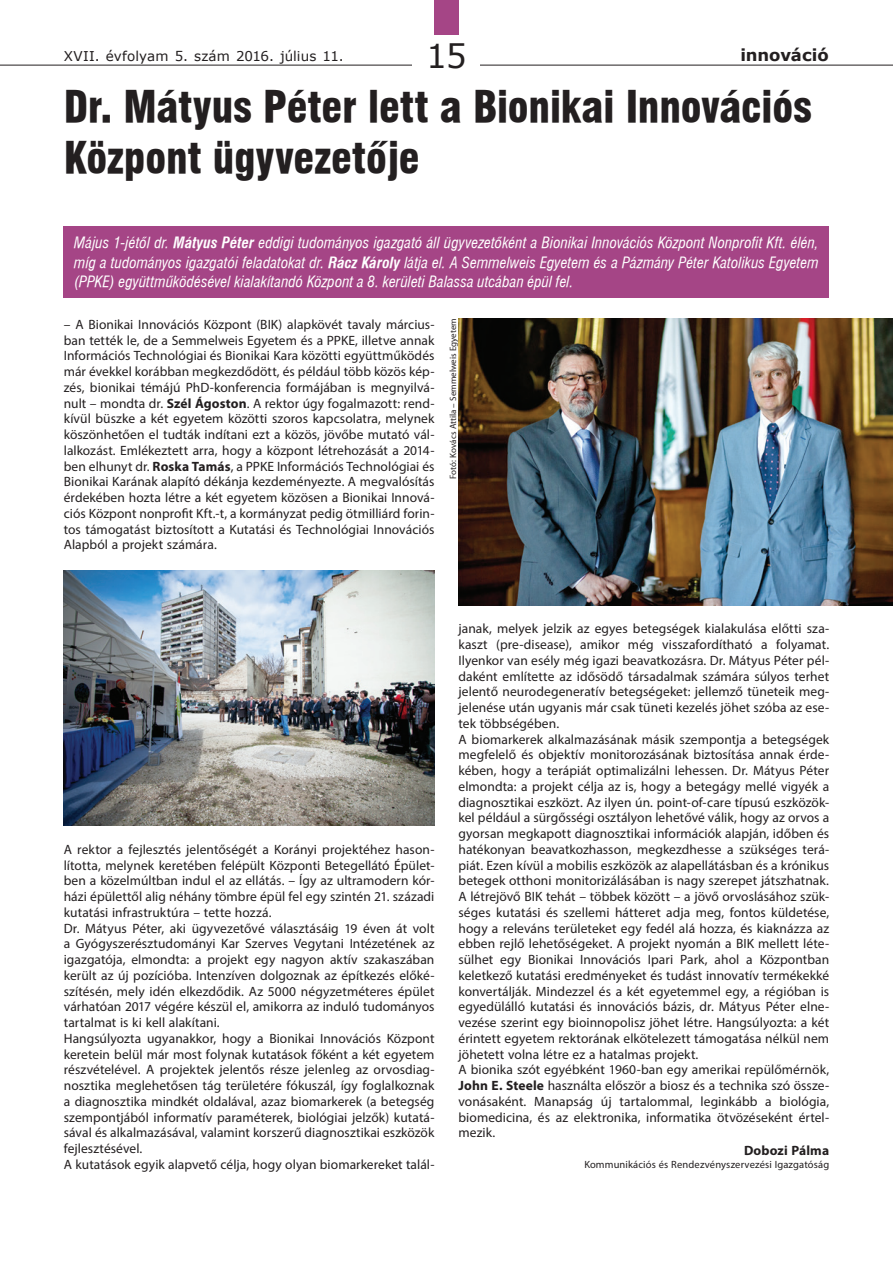
<style>
.page{position:relative;width:893px;height:1263px;background:#fff}
.page>*{position:absolute;margin:0;border:0;box-sizing:border-box;transform-origin:0 0}
.C1{font:42px/50.4px "Swiss 721 Blk Cn PFL";color:#231f20}
.t1{font:33px "Verdana";color:#231f20}
.t2{font:700 16.5px "Verdana";letter-spacing:-.005em;color:#231f20}
.Lead{font:italic 15px/19.5px "Swiss 721 Cn PFL";letter-spacing:.005em;color:#fff;text-align:justify}
.t3{font:13.5px/15.8px "Myriad Pro";letter-spacing:.005em;color:#231f20;text-align:justify}
.t4{font:13.5px "Verdana";color:#231f20}
.t5{font:700 13.5px "Myriad Pro";letter-spacing:.01em;color:#231f20}
.marketing{font:10.5px "Myriad Pro";letter-spacing:.01em;color:#231f20}
.Foto{font:9px "Myriad PFL";letter-spacing:.02em;color:#231f20}
.s1{font-weight:700}
</style>
<div class="page">
<hr style="left:0;top:65px;width:893px;height:1px;background:#231f20">
<div style="left:413px;top:32px;width:67px;height:45px;background:#fff"></div>
<div style="left:434px;top:0;width:24px;height:34px;background:#a54586"></div>
<div style="left:64px;top:226px;width:765px;height:72px;background:#a54586"></div>
<img style="left:64px;top:570px;width:370px;height:255px">
<img style="left:458px;top:319px;width:435px;height:286px">
<p class="t4" style="left:64px;top:46px;width:281px">XVII. évfolyam 5. szám 2016. július 11.</p>
<h2 class="t1" style="left:426px;top:33px;width:42px">15</h2>
<p class="t2" style="left:740px;top:43px;width:90px">innováció</p>
<p class="C1" style="left:64px;top:82px;width:750px">Dr. Mátyus Péter lett a Bionikai Innovációs<br>Központ ügyvezetője</p>
<p class="Lead" style="left:74px;top:233px;width:746px">Május 1-jétől dr. <span class="s1">Mátyus Péter</span> eddigi tudományos igazgató áll ügyvezetőként a Bionikai Innovációs Központ Nonprofit Kft. élén, míg a tudományos igazgatói feladatokat dr. <span class="s1">Rácz Károly</span> látja el. A Semmelweis Egyetem és a Pázmány Péter Katolikus Egyetem (PPKE) együttműködésével kialakítandó Központ a 8. kerületi Balassa utcában épül fel.</p>
<p class="t3" style="left:64px;top:316px;width:372px">– A Bionikai Innovációs Központ (BIK) alapkövét tavaly március&shy;ban tették le, de a Semmelweis Egyetem és a PPKE, illetve annak Információs Technológiai és Bionikai Kara közötti együttműködés már évekkel korábban megkezdődött, és például több közös kép&shy;zés, bionikai témájú PhD-konferencia formájában is megnyilvá&shy;nult – mondta dr. <span class="s1">Szél Ágoston</span>. A rektor úgy fogalmazott: rend&shy;kívül büszke a két egyetem közötti szoros kapcsolatra, melynek köszönhetően el tudták indítani ezt a közös, jövőbe mutató vál&shy;lalkozást. Emlékeztett arra, hogy a központ létrehozását a 2014- ben elhunyt dr. <span class="s1">Roska Tamás</span>, a PPKE Információs Technológiai és Bionikai Karának alapító dékánja kezdeményezte. A megvalósítás érdekében hozta létre a két egyetem közösen a Bionikai Innová&shy;ciós Központ nonprofit Kft.-t, a kormányzat pedig ötmilliárd forin&shy;tos támogatást biztosított a Kutatási és Technológiai Innovációs Alapból a projekt számára.</p>
<p class="Foto" style="left:449px;top:479px;width:161px;rotate:-90deg">Fotó: Kovács Attila – Semmelweis Egyetem</p>
<p class="t3" style="left:64px;top:841px;width:372px">A rektor a fejlesztés jelentőségét a Korányi projektéhez hason&shy;lította, melynek keretében felépült Központi Betegellátó Épület&shy;ben a közelmúltban indul el az ellátás. – Így az ultramodern kór&shy;házi épülettől alig néhány tömbre épül fel egy szintén 21. századi kutatási infrastruktúra – tette hozzá.</p>
<p class="t3" style="left:64px;top:920px;width:372px">Dr. Mátyus Péter, aki ügyvezetővé választásáig 19 éven át volt a Gyógyszerésztudományi Kar Szerves Vegytani Intézetének az igazgatója, elmondta: a projekt egy nagyon aktív szakaszában került az új pozícióba. Intenzíven dolgoznak az építkezés előké&shy;szítésén, mely idén elkezdődik. Az 5000 négyzetméteres épület várhatóan 2017 végére készül el, amikorra az induló tudományos tartalmat is ki kell alakítani.</p>
<p class="t3" style="left:64px;top:1030px;width:372px">Hangsúlyozta ugyanakkor, hogy a Bionikai Innovációs Központ keretein belül már most folynak kutatások főként a két egyetem részvételével. A projektek jelentős része jelenleg az orvosdiag&shy;nosztika meglehetősen tág területére fókuszál, így foglalkoznak a diagnosztika mindkét oldalával, azaz biomarkerek (a betegség szempontjából informatív paraméterek, biológiai jelzők) kutatá&shy;sával és alkalmazásával, valamint korszerű diagnosztikai eszközök fejlesztésével.</p>
<p class="t3" style="left:64px;top:1156px;width:372px">A kutatások egyik alapvető célja, hogy olyan biomarkereket talál-</p>
<p class="t3" style="left:458px;top:621px;width:372px">janak, melyek jelzik az egyes betegségek kialakulása előtti sza&shy;kaszt (pre-disease), amikor még visszafordítható a folyamat.<br>Ilyenkor van esély még igazi beavatkozásra. Dr. Mátyus Péter pél&shy;daként említette az idősödő társadalmak számára súlyos terhet jelentő neurodegeneratív betegségeket: jellemző tüneteik meg&shy;jelenése után ugyanis már csak tüneti kezelés jöhet szóba az ese&shy;tek többségében.</p>
<p class="t3" style="left:458px;top:731px;width:372px">A biomarkerek alkalmazásának másik szempontja a betegségek megfelelő és objektív monitorozásának biztosítása annak érde&shy;kében, hogy a terápiát optimalizálni lehessen. Dr. Mátyus Péter elmondta: a projekt célja az is, hogy a betegágy mellé vigyék a diagnosztikai eszközt. Az ilyen ún. point-of-care típusú eszközök&shy;kel például a sürgősségi osztályon lehetővé válik, hogy az orvos a gyorsan megkapott diagnosztikai információk alapján, időben és hatékonyan beavatkozhasson, megkezdhesse a szükséges terá&shy;piát. Ezen kívül a mobilis eszközök az alapellátásban és a krónikus betegek otthoni monitorizálásában is nagy szerepet játszhatnak.</p>
<p class="t3" style="left:458px;top:888px;width:372px">A létrejövő BIK tehát – többek között – a jövő orvoslásához szük&shy;séges kutatási és szellemi hátteret adja meg, fontos küldetése, hogy a releváns területeket egy fedél alá hozza, és kiaknázza az ebben rejlő lehetőségeket. A projekt nyomán a BIK mellett léte&shy;sülhet egy Bionikai Innovációs Ipari Park, ahol a Központban keletkező kutatási eredményeket és tudást innovatív termékekké konvertálják. Mindezzel és a két egyetemmel egy, a régióban is egyedülálló kutatási és innovációs bázis, dr. Mátyus Péter elne&shy;vezése szerint egy bioinnopolisz jöhet létre. Hangsúlyozta: a két érintett egyetem rektorának elkötelezett támogatása nélkül nem jöhetett volna létre ez a hatalmas projekt.</p>
<p class="t3" style="left:458px;top:1062px;width:372px">A bionika szót egyébként 1960-ban egy amerikai repülőmérnök, <span class="s1">John E. Steele</span> használta először a biosz és a technika szó össze&shy;vonásaként. Manapság új tartalommal, leginkább a biológia, biomedicina, és az elektronika, informatika ötvözéseként értel&shy;mezik.</p>
<p class="t5" style="left:744px;top:1141px;width:87px">Dobozi Pálma</p>
<p class="marketing" style="left:584px;top:1158px;width:246px">Kommunikációs és Rendezvényszervezési Igazgatóság</p>
</div>
